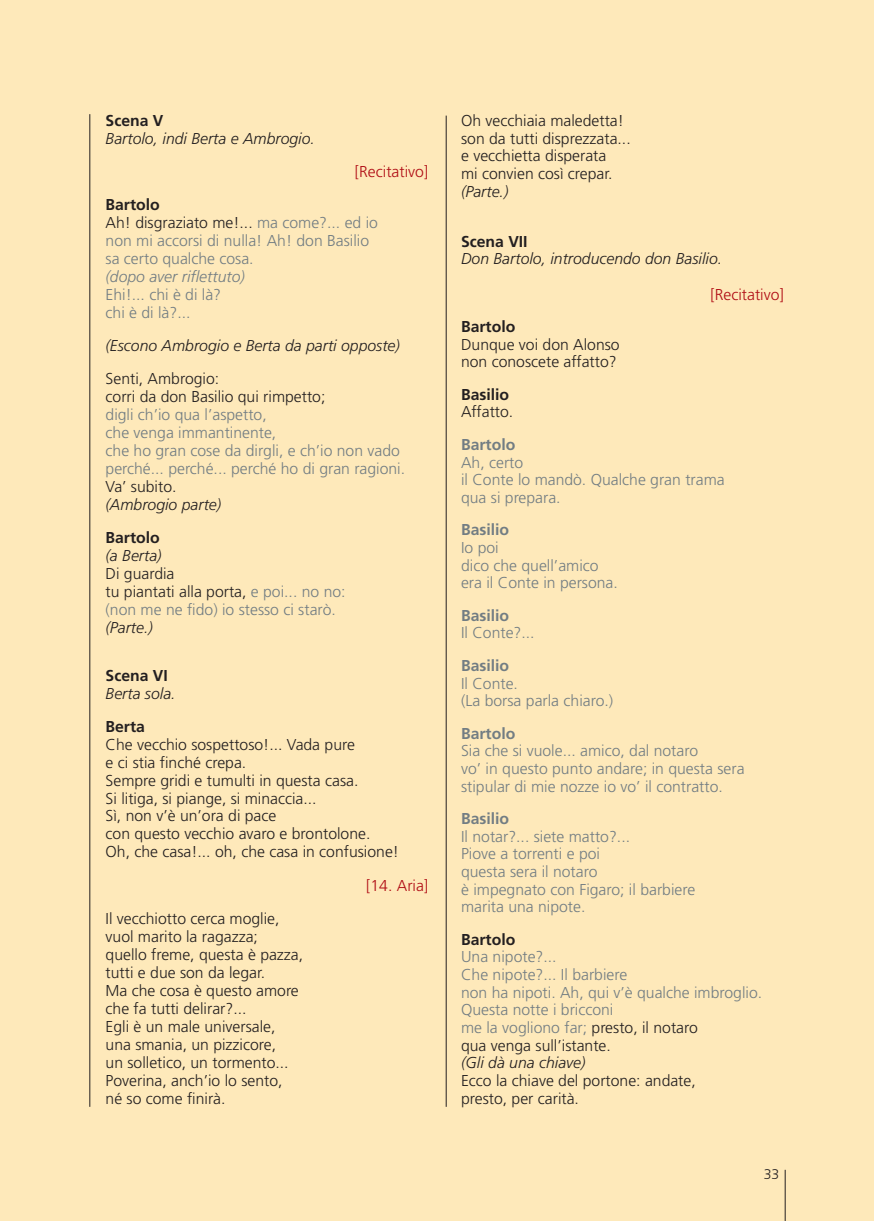
<style>
.page{position:relative;width:874px;height:1221px;background:#fff}
.page>*{position:absolute;margin:0;border:0;box-sizing:border-box;transform-origin:0 0}
.t1{font:300 15.75px/17.7px "Frutiger";color:#727d83}
.t2{font:300 15.75px/18px "Frutiger";color:#231f20}
.t3{font:italic 300 15.75px "Frutiger";color:#231f20}
.t4{font:700 15.75px "Frutiger";color:#231f20}
.t5{font:700 15.75px "Frutiger";color:#727d83}
.t6{font:300 15.75px "Frutiger";color:#b00d15}
.t7{font:italic 300 15.75px "Frutiger";color:#727d83}
.t8{font:300 14px "Frutiger";color:#231f20}
.s1{font-weight:700;color:#231f20}
.s2{color:#231f20}
</style>
<div class="page">
<div style="left:15px;top:0;width:858px;height:1220px;background:#fee9ba"></div>
<hr style="left:784px;top:1169px;width:1px;height:51px;background:#231f20">
<hr style="left:445px;top:116px;width:1px;height:990px;background:#231f20">
<hr style="left:89px;top:114px;width:1px;height:992px;background:#231f20">
<div style="left:0;top:0;width:14px;height:1220px;background:#fee9ba"></div>
<p class="t4" style="left:105px;top:114px;width:59px">Scena V</p>
<p class="t3" style="left:105px;top:132px;width:211px">Bartolo, indi Berta e Ambrogio.</p>
<p class="t6" style="left:354px;top:165px;width:75px">[Recitativo]</p>
<p class="t1" style="left:105px;top:197px;width:274px"><span class="s1">Bartolo<br></span><span class="s2">Ah! disgraziato me!...</span> ma come?... ed io non mi accorsi di nulla! Ah! don Basilio sa certo qualche cosa.</p>
<p class="t7" style="left:105px;top:270px;width:141px">(dopo aver riflettuto)</p>
<p class="t1" style="left:105px;top:286px;width:117px">Ehi!... chi è di là? chi è di là?...</p>
<p class="t3" style="left:105px;top:339px;width:296px">(Escono Ambrogio e Berta da parti opposte)</p>
<p class="t2" style="left:105px;top:371px;width:221px">Senti, Ambrogio:<br>corri da don Basilio qui rimpetto;</p>
<p class="t1" style="left:105px;top:407px;width:301px">digli ch’io qua l’aspetto,<br>che venga immantinente,<br>che ho gran cose da dirgli, e ch’io non vado perché... perché... perché ho di gran ragioni.</p>
<p class="t2" style="left:105px;top:479px;width:72px">Va’ subito.</p>
<p class="t3" style="left:105px;top:498px;width:117px">(Ambrogio parte)</p>
<p class="t4" style="left:105px;top:531px;width:56px">Bartolo</p>
<p class="t3" style="left:105px;top:549px;width:57px">(a Berta)</p>
<p class="t1" style="left:105px;top:565px;width:241px"><span class="s2">Di guardia<br>tu piantati alla porta,</span> e poi... no no: (non me ne fido) io stesso ci starò.</p>
<p class="t3" style="left:105px;top:621px;width:49px">(Parte.)</p>
<p class="t4" style="left:105px;top:669px;width:64px">Scena VI</p>
<p class="t3" style="left:105px;top:687px;width:71px">Berta sola.</p>
<p class="t4" style="left:105px;top:719px;width:41px">Berta</p>
<p class="t2" style="left:105px;top:736px;width:295px">Che vecchio sospettoso!... Vada pure<br>e ci stia finché crepa.<br>Sempre gridi e tumulti in questa casa.<br>Si litiga, si piange, si minaccia...<br>Sì, non v’è un’ora di pace<br>con questo vecchio avaro e brontolone.<br>Oh, che casa!... oh, che casa in confusione!</p>
<p class="t6" style="left:366px;top:878px;width:64px">[14. Aria]</p>
<p class="t2" style="left:105px;top:910px;width:199px">Il vecchiotto cerca moglie, vuol marito la ragazza;<br>quello freme, questa è pazza, tutti e due son da legar.<br>Ma che cosa è questo amore che fa tutti delirar?...<br>Egli è un male universale, una smania, un pizzicore,<br>un solletico, un tormento...<br>Poverina, anch’io lo sento,<br>né so come finirà.</p>
<p class="t2" style="left:461px;top:113px;width:171px">Oh vecchiaia maledetta! son da tutti disprezzata... e vecchietta disperata<br>mi convien così crepar.</p>
<p class="t3" style="left:461px;top:185px;width:49px">(Parte.)</p>
<p class="t4" style="left:461px;top:235px;width:68px">Scena VII</p>
<p class="t3" style="left:461px;top:252px;width:262px">Don Bartolo, introducendo don Basilio.</p>
<p class="t6" style="left:710px;top:288px;width:75px">[Recitativo]</p>
<p class="t4" style="left:461px;top:320px;width:56px">Bartolo</p>
<p class="t2" style="left:461px;top:336px;width:160px">Dunque voi don Alonso non conoscete affatto?</p>
<p class="t4" style="left:461px;top:388px;width:50px">Basilio</p>
<p class="t2" style="left:461px;top:404px;width:54px">Affatto.</p>
<p class="t5" style="left:461px;top:438px;width:56px">Bartolo</p>
<p class="t1" style="left:461px;top:454px;width:265px">Ah, certo<br>il Conte lo mandò. Qualche gran trama qua si prepara.</p>
<p class="t5" style="left:461px;top:523px;width:50px">Basilio</p>
<p class="t1" style="left:461px;top:540px;width:158px">Io poi<br>dico che quell’amico era il Conte in persona.</p>
<p class="t5" style="left:461px;top:609px;width:50px">Basilio</p>
<p class="t1" style="left:461px;top:625px;width:75px">Il Conte?...</p>
<p class="t5" style="left:461px;top:659px;width:50px">Basilio</p>
<p class="t1" style="left:461px;top:675px;width:153px">Il Conte.<br>(La borsa parla chiaro.)</p>
<p class="t5" style="left:461px;top:727px;width:56px">Bartolo</p>
<p class="t1" style="left:461px;top:743px;width:285px">Sia che si vuole... amico, dal notaro<br>vo’ in questo punto andare; in questa sera stipular di mie nozze io vo’ il contratto.</p>
<p class="t5" style="left:461px;top:812px;width:50px">Basilio</p>
<p class="t1" style="left:461px;top:828px;width:235px">Il notar?... siete matto?...<br>Piove a torrenti e poi<br>questa sera il notaro<br>è impegnato con Figaro; il barbiere marita una nipote.</p>
<p class="t4" style="left:461px;top:933px;width:56px">Bartolo</p>
<p class="t1" style="left:461px;top:949px;width:302px">Una nipote?...<br>Che nipote?... Il barbiere<br>non ha nipoti. Ah, qui v’è qualche imbroglio.<br>Questa notte i bricconi<br>me la vogliono far; <span class="s2">presto, il notaro<br>qua venga sull’istante.</span></p>
<p class="t3" style="left:461px;top:1056px;width:126px">(Gli dà una chiave)</p>
<p class="t2" style="left:461px;top:1072px;width:236px">Ecco la chiave del portone: andate, presto, per carità.</p>
<p class="t8" style="left:763px;top:1168px;width:17px">33</p>
</div>
